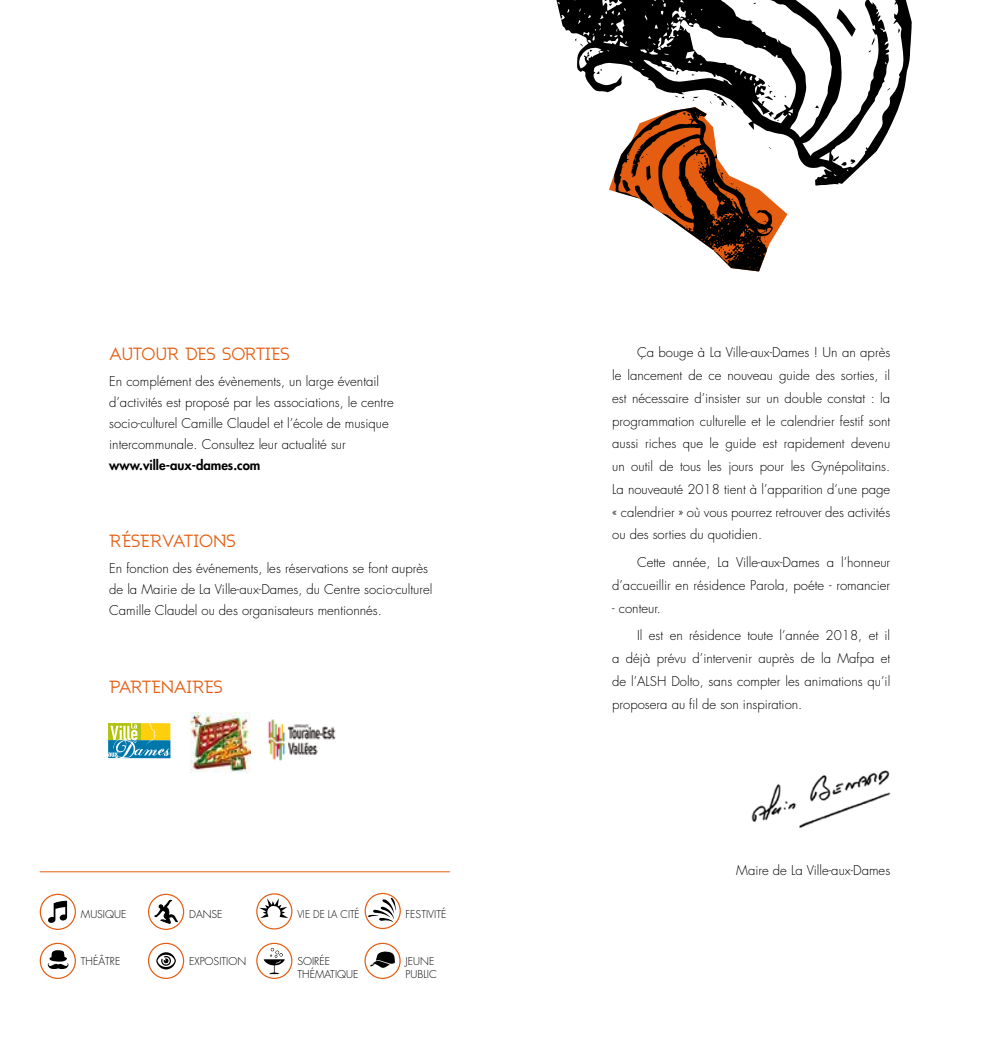
<style>
.page{position:relative;width:993px;height:1042px;background:#fff}
.page>*{position:absolute;margin:0;border:0;box-sizing:border-box;transform-origin:0 0}
.t1{font:17.5px "Ashby GL Book";color:#e45d11}
.t2{font:300 13.12px/22.8px "Futura";color:#000}
.t3{font:800 13.12px "Futura";color:#000}
.t4{font:300 10.5px/12.6px "Futura";color:#000}
.t5{font:300 10.5px "Futura";color:#000;scale:.95 1}
</style>
<div class="page">
<img style="left:751px;top:770px;width:140px;height:58px">
<div style="left:256px;top:943px;width:36px;height:36px;border:1px solid #e45d11;border-radius:50%"></div>
<svg style="left:263px;top:948px;width:22px;height:26px"></svg>
<div style="left:364px;top:893px;width:36px;height:36px;border:1px solid #e45d11;border-radius:50%"></div>
<svg style="left:368px;top:897px;width:28px;height:25px"></svg>
<div style="left:256px;top:893px;width:36px;height:36px;border:1px solid #e45d11;border-radius:50%"></div>
<svg style="left:259px;top:898px;width:29px;height:20px"></svg>
<div style="left:364px;top:943px;width:36px;height:36px;border:1px solid #e45d11;border-radius:50%"></div>
<svg style="left:370px;top:951px;width:25px;height:17px"></svg>
<svg style="left:108px;top:723px;width:62px;height:35px;background:#8cb481"></svg>
<img style="left:267px;top:719px;width:69px;height:42px">
<img style="left:190px;top:712px;width:61px;height:60px">
<div style="left:40px;top:943px;width:36px;height:36px;border:1px solid #e45d11;border-radius:50%"></div>
<svg style="left:48px;top:950px;width:20px;height:19px"></svg>
<div style="left:40px;top:894px;width:36px;height:36px;border:1px solid #e45d11;border-radius:50%"></div>
<div style="left:148px;top:894px;width:36px;height:36px;border:1px solid #e45d11;border-radius:50%"></div>
<div style="left:148px;top:943px;width:36px;height:36px;border:1px solid #e45d11;border-radius:50%"></div>
<svg style="left:156px;top:952px;width:20px;height:17px"></svg>
<hr style="left:40px;top:871px;width:409px;height:1px;background:#e45d11">
<svg style="left:153px;top:899px;width:25px;height:29px"></svg>
<svg style="left:48px;top:901px;width:19px;height:22px"></svg>
<svg style="left:556px;top:0;width:356px;height:186px"></svg>
<svg style="left:596px;top:69px;width:5px;height:5px"></svg>
<svg style="left:836px;top:9px;width:19px;height:28px"></svg>
<svg style="left:831px;top:156px;width:24px;height:11px"></svg>
<svg style="left:897px;top:28px;width:3px;height:5px"></svg>
<svg style="left:868px;top:38px;width:7px;height:14px"></svg>
<svg style="left:814px;top:105px;width:4px;height:3px"></svg>
<svg style="left:669px;top:66px;width:10px;height:9px"></svg>
<svg style="left:574px;top:38px;width:18px;height:19px"></svg>
<svg style="left:603px;top:0;width:9px;height:6px"></svg>
<svg style="left:608px;top:85px;width:179px;height:186px"></svg>
<h1 class="t1" style="left:109px;top:343px;width:182px">AUTOUR DES SORTIES</h1>
<p class="t2" style="left:109px;top:370px;width:286px;line-height:21px">En complément des évènements, un large éventail d’activités est proposé par les associations, le centre socio-culturel Camille Claudel et l’école de musique intercommunale. Consultez leur actualité sur</p>
<p class="t3" style="left:109px;top:456px;width:153px">www.ville-aux-dames.com</p>
<h1 class="t1" style="left:109px;top:531px;width:128px">RÉSERVATIONS</h1>
<p class="t2" style="left:109px;top:558px;width:324px;line-height:21px">En fonction des événements, les réservations se font auprès de la Mairie de La Ville-aux-Dames, du Centre socio-culturel<br>Camille Claudel ou des organisateurs mentionnés.</p>
<h1 class="t1" style="left:109px;top:676px;width:115px">PARTENAIRES</h1>
<p class="t4" style="left:81px;top:908px;width:7px">musi</p>
<p class="t4" style="left:105px;top:908px;width:16px">que</p>
<p class="t4" style="left:189px;top:908px;width:29px">danse</p>
<p class="t5" style="left:297px;top:907px;width:67px">vie de lacité</p>
<p class="t4" style="left:405px;top:908px;width:42px">festivité</p>
<p class="t4" style="left:81px;top:955px;width:39px">th éâtre</p>
<p class="t4" style="left:189px;top:955px;width:59px">exposition</p>
<p class="t4" style="left:297px;top:955px;width:56px">soi rée<br>th émati que</p>
<p class="t4" style="left:405px;top:955px;width:29px">jeune public</p>
<p class="t2" style="left:612px;top:341px;width:279px;text-align:justify;text-indent:25px">Ça bouge à La Ville-aux-Dames ! Un an après le lancement de ce nouveau guide des sorties, il est nécessaire d’insister sur un double constat : la programmation culturelle et le calendrier festif sont aussi riches que le guide est rapidement devenu un outil de tous les jours pour les Gynépolitains.<br>La nouveauté 2018 tient à l’apparition d’une page « calendrier » où vous pourrez retrouver des activités ou des sorties du quotidien.</p>
<p class="t2" style="left:612px;top:551px;width:279px;text-align:right">Cette année, La Ville-aux-Dames a l’honneur d’accueillir en résidence Parola, poéte - romancier</p>
<p class="t2" style="left:637px;top:594px;width:254px;line-height:27.7px;text-indent:-25px">- conteur.<br>Il est en résidence toute l’année 2018, et il</p>
<p class="t2" style="left:612px;top:647px;width:279px;text-align:justify">a déjà prévu d’intervenir auprès de la Mafpa et de l’ALSH Dolto, sans compter les animations qu’il proposera au fil de son inspiration.</p>
<p class="t2" style="left:736px;top:859px;width:155px">Maire de La Ville-aux-Dames</p>
</div>
